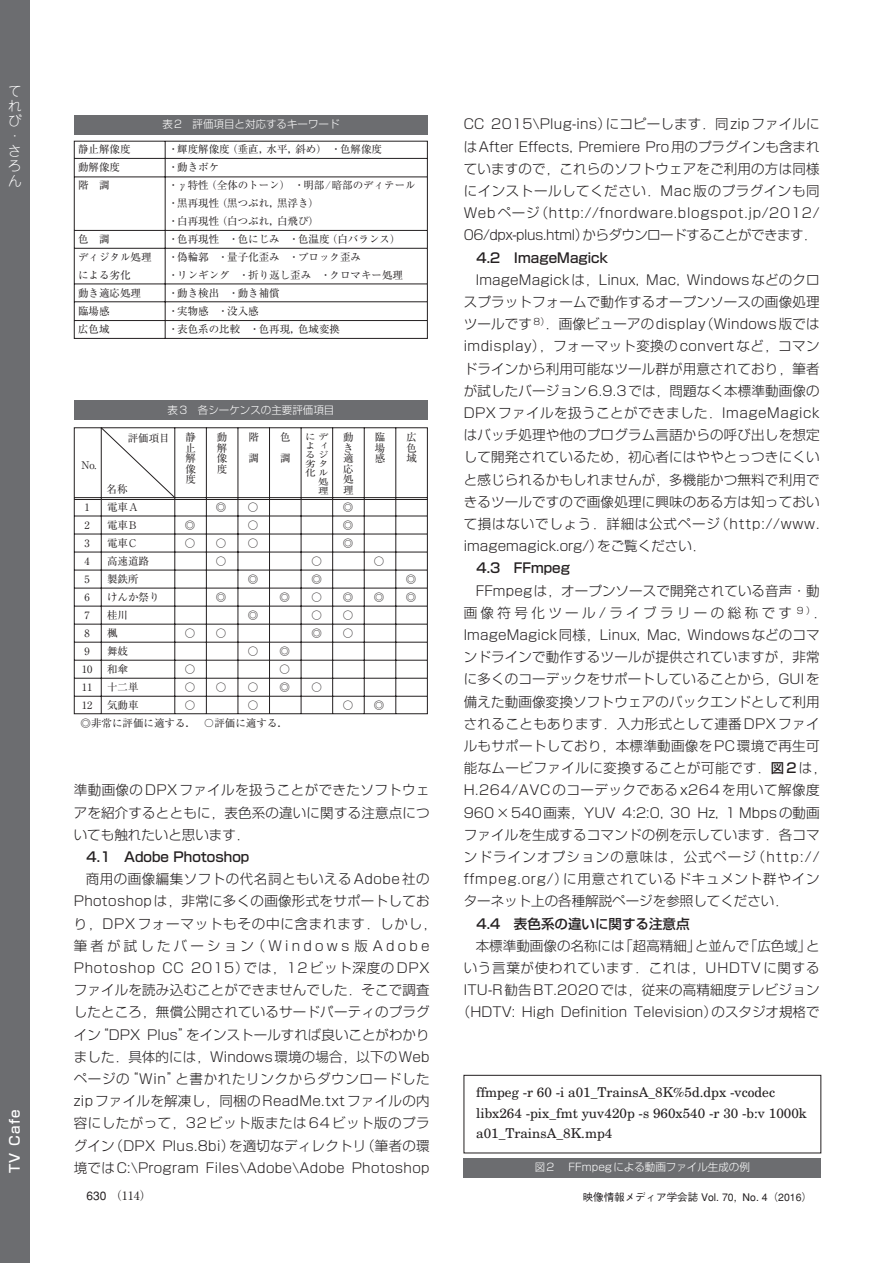
<style>
.page{position:relative;width:893px;height:1263px;background:#fff}
.page>*{position:absolute;margin:0;border:0;box-sizing:border-box;transform-origin:0 0}
.t1{font:300 13.5px/22.2px "Shin Go";letter-spacing:.02em;color:#231f20;text-align:justify}
.t2{font:13.5px/20.2px "New Century Schlbk";color:#231f20}
.t3{font:500 13.5px "Shin Go";color:#231f20}
.t4{font:300 13.5px/15px "Jun 101";color:#fff;text-align:justify}
.t5{font:500 13.5px "Shin Go";letter-spacing:.075em;color:#fff}
.t6{font:12px "Ryumin";color:#231f20}
.t7{font:10.5px/10.5px "Ryumin";color:#231f20;text-align:justify}
.t8{font:300 10.5px "Shin Go";color:#fff}
.t9{font:500 10.5px "Gothic BBB";color:#231f20}
.t10{font:9px/9px "Ryumin";letter-spacing:.215em;color:#231f20;text-align:right;scale:1.17 1}
.s1{font-weight:500}
.s2{font-family:"Gothic BBB";font-weight:500}
</style>
<div class="page">
<div style="left:0;top:0;width:30px;height:1263px;background:#6c6d70"></div>
<svg style="left:74px;top:141px;width:354px;height:198px"></svg>
<div style="left:74px;top:115px;width:353px;height:20px;background:#6c6d70"></div>
<div style="left:463px;top:1075px;width:358px;height:78px;border:1px solid #231f20"></div>
<div style="left:463px;top:1158px;width:358px;height:20px;background:#6c6d70"></div>
<svg style="left:74px;top:427px;width:354px;height:288px"></svg>
<svg style="left:100px;top:427px;width:76px;height:72px"></svg>
<div style="left:74px;top:400px;width:353px;height:20px;background:#6c6d70"></div>
<p class="t4" style="left:8px;top:86px;width:15px">てれび・さろん</p>
<p class="t5" style="left:10px;top:1173px;width:65px;rotate:-90deg">TV Cafe</p>
<p class="t8" style="left:162px;top:121px;width:179px">表2 評価項目と対応するキーワード</p>
<p class="t7" style="left:78px;top:145px;width:54px">静止解像度</p>
<p class="t7" style="left:168px;top:145px;width:215px">・輝度解像度（垂直，水平，斜め）　・色解像度</p>
<p class="t7" style="left:78px;top:163px;width:43px">動解像度</p>
<p class="t7" style="left:168px;top:163px;width:53px">・動きボケ</p>
<p class="t7" style="left:78px;top:181px;width:33px">階　調</p>
<p class="t7" style="left:168px;top:178px;width:249px;line-height:18px;text-align:left">・γ特性（全体のトーン）　・明部/暗部のディテール・黒再現性（黒つぶれ，黒浮き）<br>・白再現性（白つぶれ，白飛び）</p>
<p class="t7" style="left:78px;top:235px;width:33px">色　調</p>
<p class="t7" style="left:168px;top:235px;width:234px">・色再現性　・色にじみ　・色温度（白バランス）</p>
<p class="t7" style="left:78px;top:253px;width:75px">ディジタル処理</p>
<p class="t7" style="left:168px;top:253px;width:194px">・偽輪郭　・量子化歪み　・ブロック歪み</p>
<p class="t7" style="left:78px;top:271px;width:54px">による劣化</p>
<p class="t7" style="left:168px;top:271px;width:236px">・リンギング　・折り返し歪み　・クロマキー処理</p>
<p class="t7" style="left:78px;top:289px;width:64px">動き適応処理</p>
<p class="t7" style="left:168px;top:289px;width:113px">・動き検出　・動き補償</p>
<p class="t7" style="left:78px;top:307px;width:33px">臨場感</p>
<p class="t7" style="left:168px;top:307px;width:92px">・実物感　・没入感</p>
<p class="t7" style="left:78px;top:325px;width:33px">広色域</p>
<p class="t7" style="left:168px;top:325px;width:173px">・表色系の比較　・色再現，色域変換</p>
<p class="t7" style="left:81px;top:461px;width:17px">No.</p>
<p class="t8" style="left:168px;top:406px;width:168px">表3 各シーケンスの主要評価項目</p>
<p class="t7" style="left:128px;top:435px;width:43px">評価項目</p>
<p class="t7" style="left:106px;top:486px;width:22px">名称</p>
<p class="t7" style="left:185px;top:434px;width:12px">静止解像度</p>
<p class="t7" style="left:217px;top:434px;width:12px">動解像度</p>
<p class="t7" style="left:248px;top:428px;width:12px;line-height:21px">階調</p>
<p class="t7" style="left:280px;top:428px;width:12px;line-height:21px">色調</p>
<p class="t10" style="left:305px;top:433px;width:21px">にデよィるジ劣タ化ル処<br>理</p>
<p class="t7" style="left:343px;top:434px;width:12px">動き適応処理</p>
<p class="t7" style="left:375px;top:434px;width:12px">臨場感</p>
<p class="t7" style="left:406px;top:434px;width:12px">広色域</p>
<p class="t7" style="left:84px;top:503px;width:7px">1</p>
<p class="t7" style="left:107px;top:503px;width:32px">電車A</p>
<p class="t7" style="left:216px;top:503px;width:12px">◎</p>
<p class="t7" style="left:248px;top:503px;width:12px">○</p>
<p class="t7" style="left:343px;top:503px;width:12px">◎</p>
<p class="t7" style="left:84px;top:521px;width:7px">2</p>
<p class="t7" style="left:107px;top:521px;width:31px">電車B</p>
<p class="t7" style="left:185px;top:521px;width:12px">◎</p>
<p class="t7" style="left:248px;top:521px;width:12px">○</p>
<p class="t7" style="left:343px;top:521px;width:12px">◎</p>
<p class="t7" style="left:84px;top:539px;width:7px">3</p>
<p class="t7" style="left:107px;top:539px;width:31px">電車C</p>
<p class="t7" style="left:185px;top:539px;width:43px">○ ○</p>
<p class="t7" style="left:248px;top:539px;width:12px">○</p>
<p class="t7" style="left:343px;top:539px;width:12px">◎</p>
<p class="t7" style="left:84px;top:557px;width:7px">4</p>
<p class="t7" style="left:107px;top:557px;width:43px">高速道路</p>
<p class="t7" style="left:216px;top:557px;width:12px">○</p>
<p class="t7" style="left:311px;top:557px;width:12px">○</p>
<p class="t7" style="left:374px;top:557px;width:12px">○</p>
<p class="t7" style="left:84px;top:575px;width:7px">5</p>
<p class="t7" style="left:107px;top:575px;width:33px">製鉄所</p>
<p class="t7" style="left:248px;top:575px;width:12px">◎</p>
<p class="t7" style="left:311px;top:575px;width:12px">◎</p>
<p class="t7" style="left:406px;top:575px;width:12px">◎</p>
<p class="t7" style="left:84px;top:593px;width:7px">6</p>
<p class="t7" style="left:107px;top:593px;width:54px">けんか祭り</p>
<p class="t7" style="left:216px;top:593px;width:12px">◎</p>
<p class="t7" style="left:279px;top:593px;width:12px">◎</p>
<p class="t7" style="left:311px;top:593px;width:43px">○ ◎</p>
<p class="t7" style="left:374px;top:593px;width:12px">◎</p>
<p class="t7" style="left:406px;top:593px;width:12px">◎</p>
<p class="t7" style="left:84px;top:611px;width:7px">7</p>
<p class="t7" style="left:107px;top:611px;width:22px">桂川</p>
<p class="t7" style="left:248px;top:611px;width:12px">◎</p>
<p class="t7" style="left:311px;top:611px;width:43px">○ ○</p>
<p class="t7" style="left:84px;top:629px;width:7px">8</p>
<p class="t7" style="left:107px;top:629px;width:12px">楓</p>
<p class="t7" style="left:185px;top:629px;width:43px">○ ○</p>
<p class="t7" style="left:311px;top:629px;width:12px">◎</p>
<p class="t7" style="left:343px;top:629px;width:12px">○</p>
<p class="t7" style="left:84px;top:647px;width:7px">9</p>
<p class="t7" style="left:107px;top:647px;width:22px">舞妓</p>
<p class="t7" style="left:248px;top:647px;width:43px">○ ◎</p>
<p class="t7" style="left:82px;top:665px;width:12px">10</p>
<p class="t7" style="left:107px;top:665px;width:22px">和傘</p>
<p class="t7" style="left:185px;top:665px;width:12px">○</p>
<p class="t7" style="left:279px;top:665px;width:12px">○</p>
<p class="t7" style="left:82px;top:683px;width:12px">11</p>
<p class="t7" style="left:107px;top:683px;width:33px">十二単</p>
<p class="t7" style="left:185px;top:683px;width:43px">○ ○</p>
<p class="t7" style="left:248px;top:683px;width:43px">○ ◎</p>
<p class="t7" style="left:311px;top:683px;width:12px">○</p>
<p class="t7" style="left:82px;top:701px;width:12px">12</p>
<p class="t7" style="left:107px;top:701px;width:33px">気動車</p>
<p class="t7" style="left:185px;top:701px;width:12px">○</p>
<p class="t7" style="left:248px;top:701px;width:12px">○</p>
<p class="t7" style="left:343px;top:701px;width:43px">○ ◎</p>
<p class="t7" style="left:80px;top:719px;width:209px">◎非常に評価に適する．　〇評価に適する．</p>
<p class="t1" style="left:74px;top:781px;width:357px">準動画像のDPXファイルを扱うことができたソフトウェアを紹介するとともに，表色系の違いに関する注意点についても触れたいと思います．</p>
<p class="t3" style="left:87px;top:852px;width:164px">4.1 Adobe Photoshop</p>
<p class="t1" style="left:74px;top:870px;width:364px;text-align:center">商用の画像編集ソフトの代名詞ともいえるAdobe社のPhotoshopは，非常に多くの画像形式をサポートしており，DPXフォーマットもその中に含まれます．しかし，筆者が試したバーション（Windows 版 Adobe Photoshop CC 2015）では，12ビット深度のDPXファイルを読み込むことができませんでした．そこで調査したところ，無償公開されているサードパーティのプラグイン“DPX Plus”をインストールすれば良いことがわかりました．具体的には，Windows環境の場合，以下のWebページの“Win”と書かれたリンクからダウンロードしたzipファイルを解凍し，同梱のReadMe.txtファイルの内容にしたがって，32ビット版または64ビット版のプラグイン（DPX Plus.8bi）を適切なディレクトリ（筆者の環境ではC:\Program Files\Adobe\Adobe Photoshop</p>
<p class="t1" style="left:463px;top:115px;width:357px">CC 2015\Plug-ins）にコピーします．同zipファイルにはAfter Effects, Premiere Pro用のプラグインも含まれていますので，これらのソフトウェアをご利用の方は同様にインストールしてください．Mac版のプラグインも同Webページ（http://fnordware.blogspot.jp/2012/ 06/dpx-plus.html）からダウンロードすることができます．</p>
<p class="t3" style="left:476px;top:252px;width:133px">4.2 ImageMagick</p>
<p class="t1" style="left:463px;top:270px;width:357px;text-indent:12px">ImageMagickは，Linux, Mac, Windowsなどのクロスプラットフォームで動作するオープンソースの画像処理ツールです <sup>8）</sup>．画像ビューアのdisplay（Windows版ではimdisplay），フォーマット変換のconvertなど，コマンドラインから利用可能なツール群が用意されており，筆者が試したバージョン6.9.3では，問題なく本標準動画像のDPXファイルを扱うことができました．ImageMagickはバッチ処理や他のプログラム言語からの呼び出しを想定して開発されているため，初心者にはややとっつきにくいと感じられるかもしれませんが，多機能かつ無料で利用できるツールですので画像処理に興味のある方は知っておいて損はないでしょう．詳細は公式ページ（http://www. imagemagick.org/）をご覧ください．</p>
<p class="t3" style="left:476px;top:563px;width:95px">4.3 FFmpeg</p>
<p class="t1" style="left:463px;top:581px;width:364px;text-align:left;text-indent:12px">FFmpegは，オープンソースで開発されている音声・動画像符号化ツール/ライブラリーの総称です <sup>9）</sup>．<br>ImageMagick同様，Linux, Mac, Windowsなどのコマンドラインで動作するツールが提供されていますが，非常に多くのコーデックをサポートしていることから，GUIを備えた動画像変換ソフトウェアのバックエンドとして利用されることもあります．入力形式として連番DPXファイルもサポートしており，本標準動画像をPC環境で再生可能なムービファイルに変換することが可能です．<span class="s1">図2</span>は，<br>H.264/AVCのコーデックであるx264を用いて解像度<br>960×540画素，YUV 4:2:0, 30 Hz, 1 Mbpsの動画ファイルを生成するコマンドの例を示しています．各コマンドラインオプションの意味は，公式ページ（http:// ffmpeg.org/）に用意されているドキュメント群やインターネット上の各種解説ページを参照してください．</p>
<p class="t3" style="left:476px;top:918px;width:214px">4.4 表色系の違いに関する注意点</p>
<p class="t1" style="left:457px;top:936px;width:364px;text-align:right">本標準動画像の名称には「超高精細」と並んで「広色域」と<br>いう言葉が使われています．これは，UHDTVに関するITU-R勧告BT.2020では，従来の高精細度テレビジョン（HDTV: High Definition Television）のスタジオ規格で</p>
<p class="t2" style="left:476px;top:1084px;width:332px">ffmpeg -r 60 -i a01_TrainsA_8K%5d.dpx -vcodec libx264 -pix_fmt yuv420p -s 960x540 -r 30 -b:v 1000k a01_TrainsA_8K.mp4</p>
<p class="t8" style="left:535px;top:1164px;width:21px">図2</p>
<p class="t8" style="left:568px;top:1164px;width:183px">FFmpegによる動画ファイル生成の例</p>
<p class="t6" style="left:87px;top:1192px;width:67px"><span class="s2">630</span> （114）</p>
<p class="t9" style="left:582px;top:1194px;width:231px">映像情報メディア学会誌 Vol. 70, No. 4（2016）</p>
</div>
